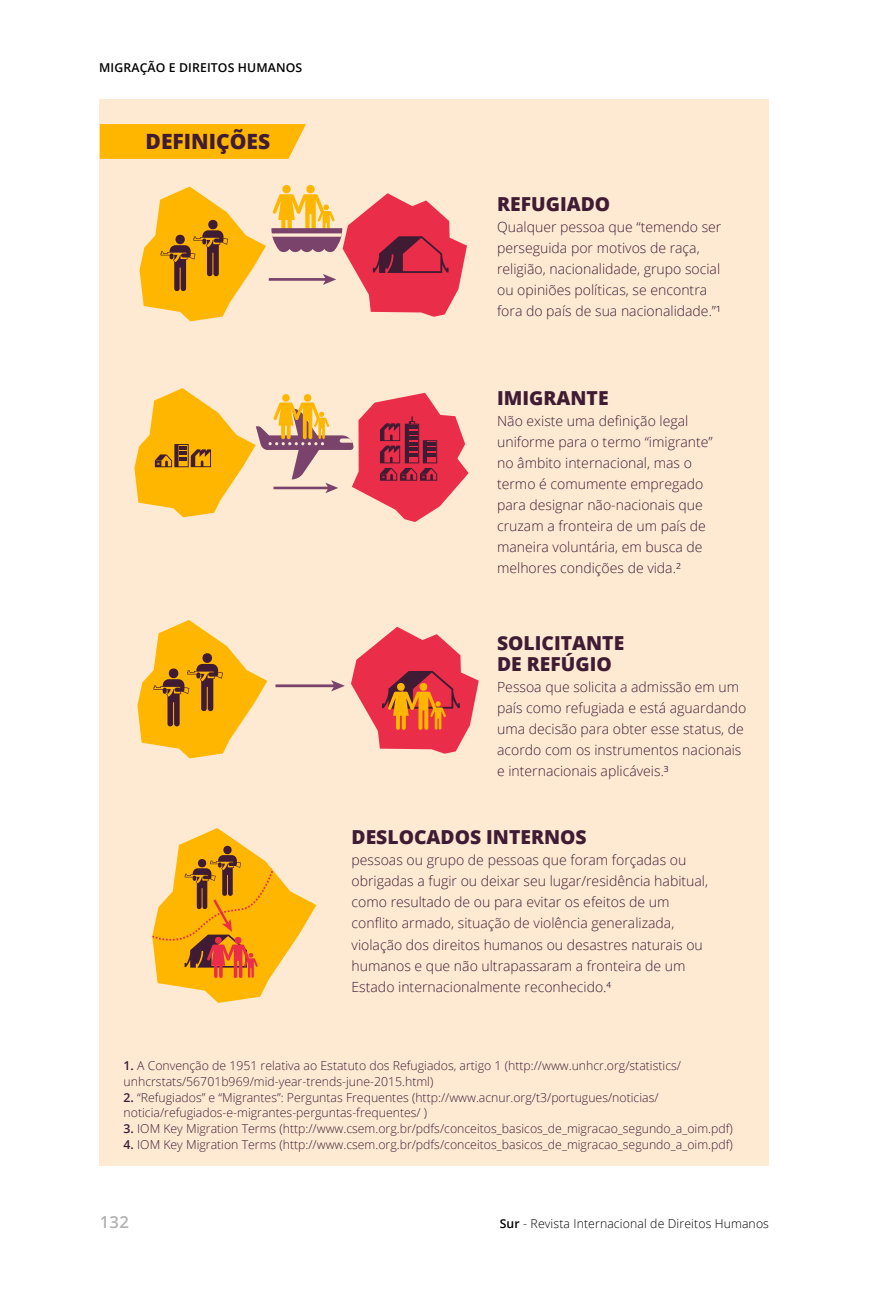
<style>
.page{position:relative;width:893px;height:1290px;background:#fff}
.page>*{position:absolute;margin:0;border:0;box-sizing:border-box;transform-origin:0 0}
.t1{font:800 21px "Open Sans";color:#401b34}
.t2{font:800 19.25px/21px "Open Sans";color:#401b34}
.t3{font:600 16.62px "Open Sans";color:#b3b2b2}
.t4{font:300 14px/21px "Open Sans";color:#401b34}
.t5{font:300 12.25px/15.8px "Open Sans";color:#401b34}
.t6{font:300 12.25px "Open Sans";letter-spacing:.01em;color:#000}
.t7{font:600 12.25px "Open Sans";letter-spacing:.01em;color:#000}
.s1{font-weight:600}
</style>
<div class="page">
<div style="left:100px;top:99px;width:669px;height:1067px;background:#feead3"></div>
<svg style="left:100px;top:124px;width:206px;height:35px;background:#feb80a"></svg>
<svg style="left:134px;top:388px;width:335px;height:134px"></svg>
<svg style="left:140px;top:185px;width:327px;height:136px"></svg>
<svg style="left:275px;top:680px;width:70px;height:11px"></svg>
<svg style="left:351px;top:627px;width:128px;height:127px"></svg>
<svg style="left:137px;top:620px;width:130px;height:138px"></svg>
<svg style="left:152px;top:828px;width:164px;height:175px"></svg>
<p class="t7" style="left:99px;top:59px;width:205px">MIGRAÇÃO E DIREITOS HUMANOS</p>
<p class="t1" style="left:146px;top:126px;width:126px">DEFINIÇÕES</p>
<p class="t2" style="left:497px;top:193px;width:115px">REFUGIADO</p>
<p class="t4" style="left:497px;top:216px;width:226px">Qualquer pessoa que “temendo ser perseguida por motivos de raça, religião, nacionalidade, grupo social ou opiniões políticas, se encontra fora do país de sua nacionalidade.”¹</p>
<p class="t2" style="left:497px;top:386px;width:113px">IMIGRANTE</p>
<p class="t4" style="left:497px;top:410px;width:217px">Não existe uma definição legal uniforme para o termo “imigrante” no âmbito internacional, mas o termo é comumente empregado para designar não-nacionais que cruzam a fronteira de um país de maneira voluntária, em busca de melhores condições de vida.²</p>
<p class="t2" style="left:497px;top:631px;width:129px">SOLICITANTE<br>DE REFÚGIO</p>
<p class="t4" style="left:497px;top:676px;width:251px">Pessoa que solicita a admissão em um país como refugiada e está aguardando uma decisão para obter esse status, de acordo com os instrumentos nacionais e internacionais aplicáveis.³</p>
<p class="t2" style="left:352px;top:826px;width:237px">DESLOCADOS INTERNOS</p>
<p class="t4" style="left:352px;top:849px;width:358px">pessoas ou grupo de pessoas que foram forçadas ou obrigadas a fugir ou deixar seu lugar/residência habitual, como resultado de ou para evitar os efeitos de um conflito armado, situação de violência generalizada, violação dos direitos humanos ou desastres naturais ou humanos e que não ultrapassaram a fronteira de um Estado internacionalmente reconhecido.⁴</p>
<p class="t5" style="left:124px;top:1057px;width:559px"><span class="s1">1.</span> A Convenção de 1951 relativa ao Estatuto dos Refugiados, artigo 1 (http://www.unhcr.org/statistics/ unhcrstats/56701b969/mid-year-trends-june-2015.html)</p>
<p class="t5" style="left:124px;top:1089px;width:536px"><span class="s1">2.</span> “Refugiados” e “Migrantes”: Perguntas Frequentes (http://www.acnur.org/t3/portugues/noticias/ noticia/refugiados-e-migrantes-perguntas-frequentes/ )</p>
<p class="t5" style="left:124px;top:1120px;width:611px"><span class="s1">3.</span> IOM Key Migration Terms (http://www.csem.org.br/pdfs/conceitos_basicos_de_migracao_segundo_a_oim.pdf)</p>
<p class="t5" style="left:124px;top:1136px;width:611px"><span class="s1">4.</span> IOM Key Migration Terms (http://www.csem.org.br/pdfs/conceitos_basicos_de_migracao_segundo_a_oim.pdf)</p>
<p class="t3" style="left:100px;top:1210px;width:31px">132</p>
<p class="t6" style="left:500px;top:1215px;width:271px"><span class="s1">Sur</span> - Revista Internacional de Direitos Humanos</p>
</div>
